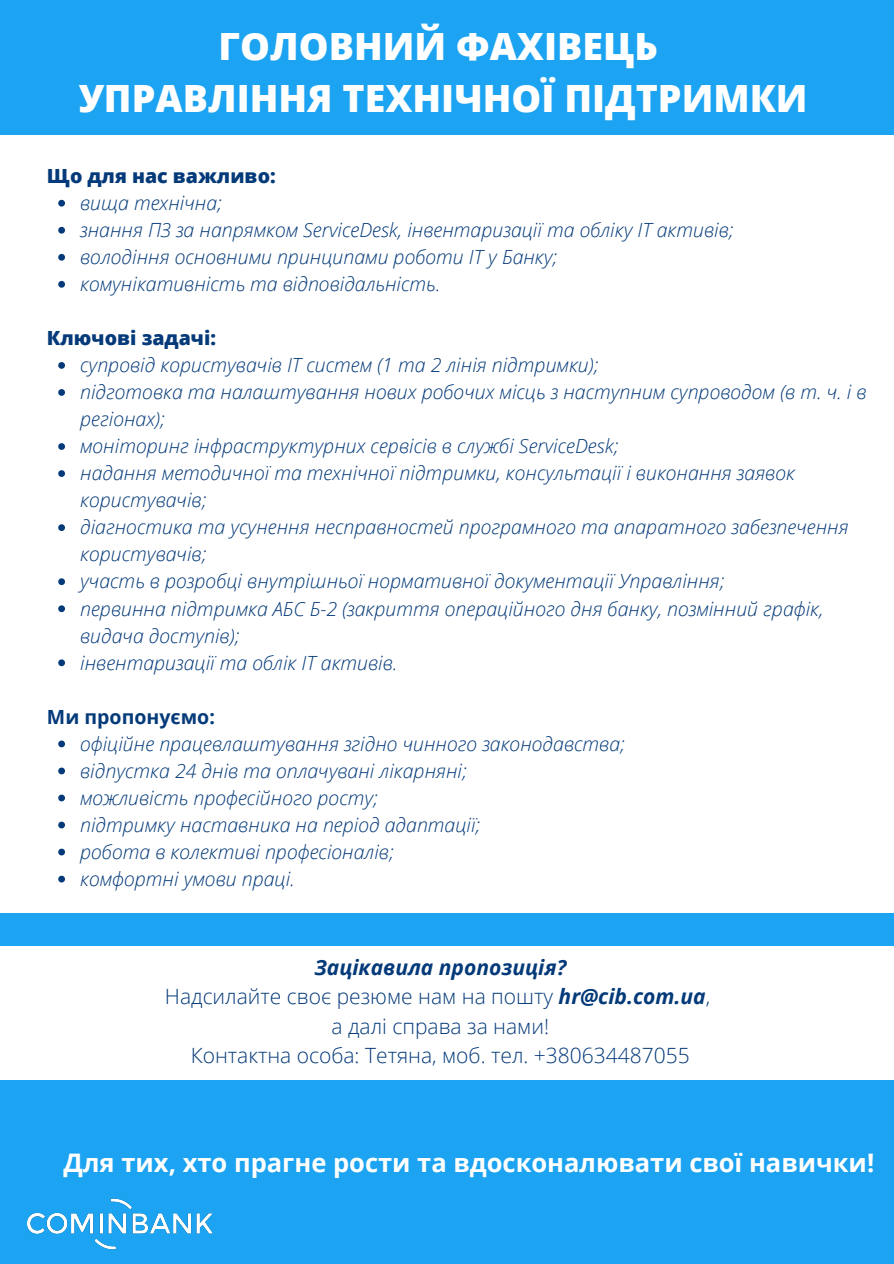
<style>
.page{position:relative;width:894px;height:1264px;background:#fff}
.page>*{position:absolute;margin:0;border:0;box-sizing:border-box;transform-origin:0 0}
.t1{font:800 37.5px "Open Sans";color:#fff}
.t2{font:700 25.5px "Open Sans";color:#fff}
.t3{font:300 21px "Open Sans";color:#043a79}
.t4{font:italic 700 21px "Open Sans";color:#043a79}
.t5{font:italic 300 19.5px/27px "Open Sans";color:#043a79}
.t6{font:800 19.5px "Open Sans";color:#043a79}
.t7{font:700 19.5px "Open Sans";color:#043a79}
.s1{font-weight:700;font-style:italic}
</style>
<div class="page">
<div style="left:0;top:0;width:893px;height:134px;background:#1ca3f1"></div>
<svg style="left:58px;top:200px;width:7px;height:6px"></svg>
<svg style="left:58px;top:227px;width:7px;height:7px"></svg>
<svg style="left:58px;top:254px;width:7px;height:7px"></svg>
<svg style="left:58px;top:281px;width:7px;height:7px"></svg>
<svg style="left:58px;top:362px;width:7px;height:7px"></svg>
<svg style="left:58px;top:389px;width:7px;height:7px"></svg>
<svg style="left:58px;top:443px;width:7px;height:7px"></svg>
<svg style="left:58px;top:470px;width:7px;height:7px"></svg>
<svg style="left:58px;top:524px;width:7px;height:7px"></svg>
<svg style="left:58px;top:578px;width:7px;height:7px"></svg>
<svg style="left:58px;top:605px;width:7px;height:7px"></svg>
<svg style="left:58px;top:659px;width:7px;height:7px"></svg>
<svg style="left:58px;top:740px;width:7px;height:7px"></svg>
<svg style="left:58px;top:767px;width:7px;height:7px"></svg>
<svg style="left:58px;top:794px;width:7px;height:7px"></svg>
<svg style="left:58px;top:821px;width:7px;height:7px"></svg>
<svg style="left:58px;top:848px;width:7px;height:7px"></svg>
<svg style="left:58px;top:875px;width:7px;height:7px"></svg>
<div style="left:0;top:1079px;width:893px;height:184px;background:#1ca3f1"></div>
<img style="left:27px;top:1198px;width:186px;height:51px">
<div style="left:0;top:913px;width:893px;height:32px;background:#1ca3f1"></div>
<p class="t1" style="left:218px;top:20px;width:440px">ГОЛОВНИЙ ФАХІВЕЦЬ</p>
<p class="t1" style="left:78px;top:72px;width:730px">УПРАВЛІННЯ ТЕХНІЧНОЇ ПІДТРИМКИ</p>
<p class="t6" style="left:47px;top:162px;width:230px">Що для нас важливо:</p>
<p class="t5" style="left:80px;top:189px;width:143px">вища технічна;</p>
<p class="t5" style="left:80px;top:216px;width:654px">знання ПЗ за напрямком ServiceDesk, інвентаризації та обліку ІТ активів;</p>
<p class="t5" style="left:80px;top:243px;width:478px">володіння основними принципами роботи ІТ у Банку;</p>
<p class="t5" style="left:80px;top:270px;width:361px">комунікативність та відповідальність.</p>
<p class="t6" style="left:47px;top:324px;width:170px">Ключові задачі:</p>
<p class="t5" style="left:80px;top:351px;width:519px">супровід користувачів ІТ систем (1 та 2 лінія підтримки);</p>
<p class="t5" style="left:80px;top:378px;width:787px">підготовка та налаштування нових робочих місць з наступним супроводом (в т. ч. і в регіонах);</p>
<p class="t5" style="left:80px;top:432px;width:539px">моніторинг інфраструктурних сервісів в службі ServiceDesk;</p>
<p class="t5" style="left:80px;top:459px;width:716px">надання методичної та технічної підтримки, консультації і виконання заявок користувачів;</p>
<p class="t5" style="left:80px;top:513px;width:769px">діагностика та усунення несправностей програмного та апаратного забезпечення користувачів;</p>
<p class="t5" style="left:80px;top:567px;width:645px">участь в розробці внутрішньої нормативної документації Управління;</p>
<p class="t5" style="left:80px;top:594px;width:744px">первинна підтримка АБС Б-2 (закриття операційного дня банку, позмінний графік, видача доступів);</p>
<p class="t5" style="left:80px;top:648px;width:319px">інвентаризації та облік ІТ активів.</p>
<p class="t7" style="left:47px;top:702px;width:169px">Ми пропонуємо:</p>
<p class="t5" style="left:80px;top:729px;width:546px">офіційне працевлаштування згідно чинного законодавства;</p>
<p class="t5" style="left:80px;top:756px;width:388px">відпустка 24 днів та оплачувані лікарняні;</p>
<p class="t5" style="left:80px;top:783px;width:299px">можливість професійного росту;</p>
<p class="t5" style="left:80px;top:810px;width:401px">підтримку наставника на період адаптації;</p>
<p class="t5" style="left:80px;top:837px;width:315px">робота в колективі професіоналів;</p>
<p class="t5" style="left:80px;top:864px;width:216px">комфортні умови праці.</p>
<p class="t4" style="left:314px;top:952px;width:253px">Зацікавила пропозиція?</p>
<p class="t3" style="left:165px;top:981px;width:546px">Надсилайте своє резюме нам на пошту <span class="s1">hr@cib.com.ua</span>,</p>
<p class="t3" style="left:331px;top:1011px;width:219px">а далі справа за нами!</p>
<p class="t3" style="left:191px;top:1040px;width:500px">Контактна особа: Тетяна, моб. тел. +380634487055</p>
<p class="t2" style="left:64px;top:1144px;width:811px">Для тих, хто прагне рости та вдосконалювати свої навички!</p>
</div>
